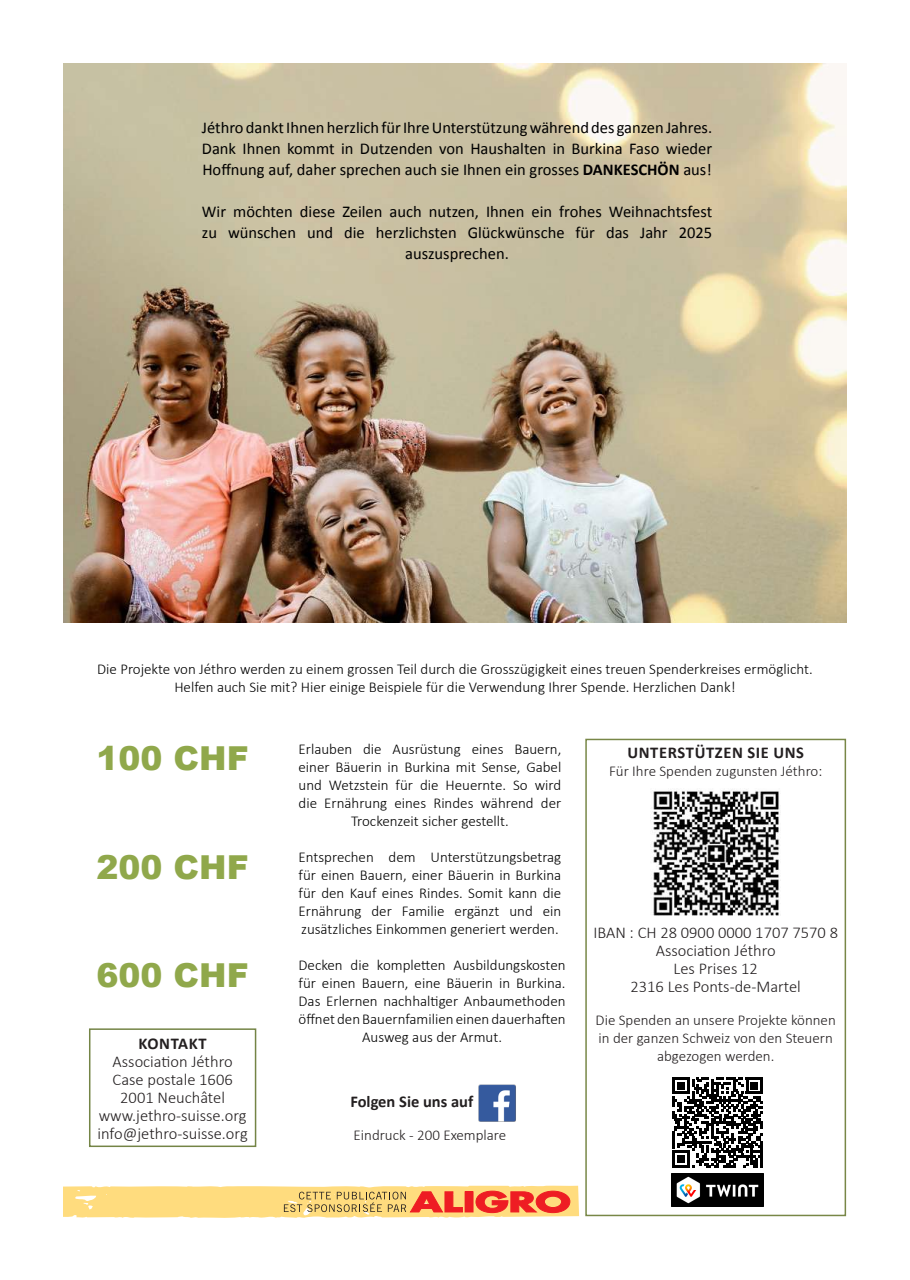
<style>
.page{position:relative;width:910px;height:1280px;background:#fff}
.page>*{position:absolute;margin:0;border:0;box-sizing:border-box;transform-origin:0 0}
.t1{font:900 33px "Arial";color:#90a84b}
.t2{font:16.5px/21px "Calibri";color:#000;text-align:justify}
.t3{font:300 16.5px/18px "Calibri";color:#231f20;text-align:center}
.t4{font:700 16.5px "Calibri";letter-spacing:.04em;color:#231f20}
.t5{font:700 16.5px "Calibri";color:#231f20}
.t6{font:300 15px/18px "Calibri";color:#000;text-align:center}
.t7{font:300 15px/18px "Calibri";color:#231f20;text-align:center}
.s1{font-weight:700}
</style>
<div class="page">
<img style="left:671px;top:1173px;width:92px;height:34px">
<svg style="left:64px;top:1185px;width:515px;height:33px;background:#f7c079"></svg>
<svg style="left:672px;top:1077px;width:91px;height:91px"></svg>
<img style="left:64px;top:64px;width:782px;height:559px">
<div style="left:585px;top:739px;width:261px;height:477px;border:2px solid #788747"></div>
<div style="left:89px;top:1028px;width:167px;height:119px;border:2px solid #748446"></div>
<img style="left:478px;top:1084px;width:38px;height:37px">
<img style="left:651px;top:789px;width:129px;height:127px">
<p class="t2" style="left:202px;top:117px;width:512px">Jéthro dankt Ihnen herzlich für Ihre Unterstützung während des ganzen Jahres.<br>Dank Ihnen kommt in Dutzenden von Haushalten in Burkina Faso wieder Hoffnung auf, daher sprechen auch sie Ihnen ein grosses <span class="s1">DANKESCHÖN</span> aus!</p>
<p class="t2" style="left:202px;top:201px;width:512px;text-align:center">Wir möchten diese Zeilen auch nutzen, Ihnen ein frohes Weihnachtsfest zu wünschen und die herzlichsten Glückwünsche für das Jahr 2025 auszusprechen.</p>
<p class="t6" style="left:97px;top:659px;width:717px">Die Projekte von Jéthro werden zu einem grossen Teil durch die Grosszügigkeit eines treuen Spenderkreises ermöglicht.<br>Helfen auch Sie mit? Hier einige Beispiele für die Verwendung Ihrer Spende. Herzlichen Dank!</p>
<h1 class="t1" style="left:97px;top:734px;width:154px">100 CHF</h1>
<h1 class="t1" style="left:97px;top:843px;width:154px">200 CHF</h1>
<h1 class="t1" style="left:97px;top:951px;width:154px">600 CHF</h1>
<p class="t4" style="left:139px;top:1033px;width:70px">KONTAKT</p>
<p class="t3" style="left:98px;top:1052px;width:152px">Association Jéthro<br>Case postale 1606<br>2001 Neuchâtel www.jethro-suisse.org info@jethro-suisse.org</p>
<p class="t6" style="left:299px;top:739px;width:264px">Erlauben die Ausrüstung eines Bauern, einer Bäuerin in Burkina mit Sense, Gabel und Wetzstein für die Heuernte. So wird die Ernährung eines Rindes während der Trockenzeit sicher gestellt.</p>
<p class="t6" style="left:299px;top:847px;width:264px;text-align:justify">Entsprechen dem Unterstützungsbetrag für einen Bauern, einer Bäuerin in Burkina für den Kauf eines Rindes. Somit kann die Ernährung der Familie ergänzt und ein zusätzliches Einkommen generiert werden.</p>
<p class="t6" style="left:299px;top:955px;width:269px">Decken die kompletten Ausbildungskosten für einen Bauern, eine Bäuerin in Burkina.<br>Das Erlernen nachhaltiger Anbaumethoden öffnet den Bauernfamilien einen dauerhaften Ausweg aus der Armut.</p>
<p class="t5" style="left:350px;top:1090px;width:124px">Folgen Sie uns auf</p>
<p class="t7" style="left:354px;top:1125px;width:154px">Eindruck - 200 Exemplare</p>
<p class="t4" style="left:627px;top:742px;width:178px">UNTERSTÜTZEN SIE UNS</p>
<p class="t7" style="left:609px;top:762px;width:215px">Für Ihre Spenden zugunsten Jéthro:</p>
<p class="t3" style="left:593px;top:923px;width:246px">IBAN : CH 28 0900 0000 1707 7570 8<br>Association Jéthro<br>Les Prises 12<br>2316 Les Ponts-de-Martel</p>
<p class="t7" style="left:596px;top:1011px;width:242px">Die Spenden an unsere Projekte können in der ganzen Schweiz von den Steuern abgezogen werden.</p>
</div>
